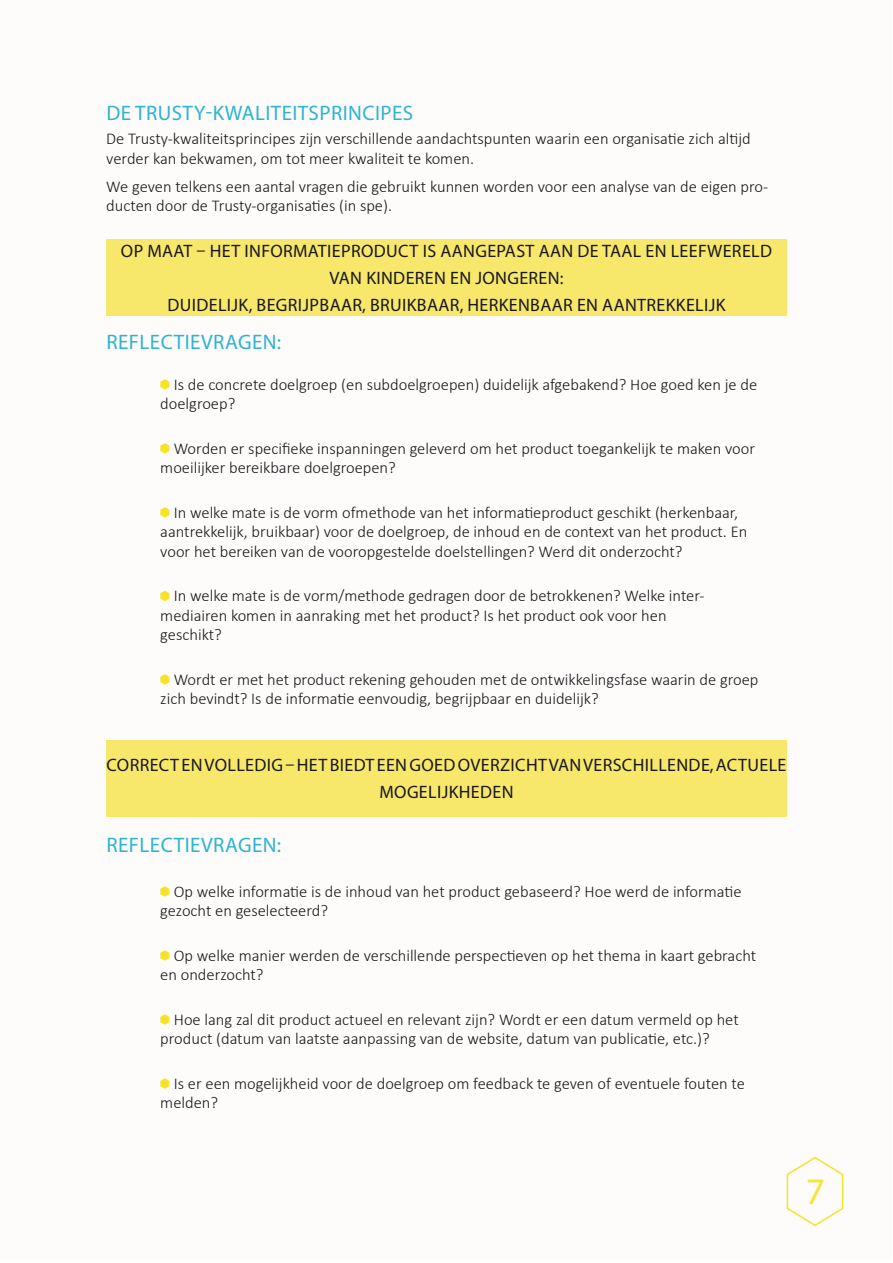
<style>
.page{position:relative;width:893px;height:1263px;background:#fff}
.page>*{position:absolute;margin:0;border:0;box-sizing:border-box;transform-origin:0 0}
.Blokje_tekst{font:37.5px "Myriad Pro";color:#f6e43b}
.TITEL_2{font:21px "Myriad Pro";letter-spacing:.02em;color:#2fb3d0}
.BODY{font:21px "Myriad Pro";letter-spacing:.02em;color:#2fb3d0}
.t1{font:18px/27px "Myriad Pro";letter-spacing:.02em;color:#1a171c;text-align:center}
.BODY-2{font:300 16.5px/19.5px "Calibri";color:#1a171c}
</style>
<div class="page">
<div style="left:1px;top:1px;width:891px;height:1261px;background:#fdfcfa"></div>
<div style="left:106px;top:239px;width:681px;height:76px;background:#f7e86b"></div>
<svg style="left:160px;top:379px;width:9px;height:11px"></svg>
<svg style="left:160px;top:443px;width:9px;height:11px"></svg>
<svg style="left:160px;top:507px;width:9px;height:11px"></svg>
<svg style="left:160px;top:591px;width:9px;height:10px"></svg>
<svg style="left:160px;top:674px;width:9px;height:11px"></svg>
<div style="left:106px;top:740px;width:681px;height:76px;background:#f7e86b"></div>
<svg style="left:160px;top:886px;width:9px;height:11px"></svg>
<svg style="left:160px;top:950px;width:9px;height:11px"></svg>
<svg style="left:160px;top:1014px;width:9px;height:11px"></svg>
<svg style="left:160px;top:1078px;width:9px;height:11px"></svg>
<svg style="left:786px;top:1156px;width:58px;height:71px"></svg>
<p class="TITEL_2" style="left:107px;top:100px;width:308px">DE TRUSTY-KWALITEITSPRINCIPES</p>
<p class="BODY-2" style="left:106px;top:129px;width:646px">De Trusty-kwaliteitsprincipes zijn verschillende aandachtspunten waarin een organisatie zich altijd verder kan bekwamen, om tot meer kwaliteit te komen.</p>
<p class="BODY-2" style="left:106px;top:176px;width:663px">We geven telkens een aantal vragen die gebruikt kunnen worden voor een analyse van de eigen pro&shy;ducten door de Trusty-organisaties (in spe).</p>
<p class="t1" style="left:121px;top:237px;width:653px">OP MAAT – HET INFORMATIEPRODUCT IS AANGEPAST AAN DE TAAL EN LEEFWERELD<br>VAN KINDEREN EN JONGEREN:<br>DUIDELIJK, BEGRIJPBAAR, BRUIKBAAR, HERKENBAAR EN AANTREKKELIJK</p>
<p class="TITEL_2" style="left:107px;top:329px;width:176px">REFLECTIEVRAGEN:</p>
<p class="BODY-2" style="left:160px;top:374px;width:598px;text-indent:14px">Is de concrete doelgroep (en subdoelgroepen) duidelijk afgebakend? Hoe goed ken je de doelgroep?</p>
<p class="BODY-2" style="left:160px;top:438px;width:596px;text-indent:14px">Worden er specifieke inspanningen geleverd om het product toegankelijk te maken voor moeilijker bereikbare doelgroepen?</p>
<p class="BODY-2" style="left:160px;top:502px;width:589px;text-indent:14px">In welke mate is de vorm ofmethode van het informatieproduct geschikt (herkenbaar, aantrekkelijk, bruikbaar) voor de doelgroep, de inhoud en de context van het product. En voor het bereiken van de vooropgestelde doelstellingen? Werd dit onderzocht?</p>
<p class="BODY-2" style="left:160px;top:586px;width:546px;text-indent:14px">In welke mate is de vorm/methode gedragen door de betrokkenen? Welke inter&shy;mediairen komen in aanraking met het product? Is het product ook voor hen geschikt?</p>
<p class="BODY-2" style="left:160px;top:669px;width:600px;text-indent:14px">Wordt er met het product rekening gehouden met de ontwikkelingsfase waarin de groep zich bevindt? Is de informatie eenvoudig, begrijpbaar en duidelijk?</p>
<p class="t1" style="left:106px;top:751px;width:681px">CORRECT EN VOLLEDIG – HET BIEDT EEN GOED OVERZICHT VAN VERSCHILLENDE, ACTUELE<br>MOGELIJKHEDEN</p>
<p class="BODY" style="left:107px;top:832px;width:176px">REFLECTIEVRAGEN:</p>
<p class="BODY-2" style="left:160px;top:881px;width:583px;text-indent:14px">Op welke informatie is de inhoud van het product gebaseerd? Hoe werd de informatie gezocht en geselecteerd?</p>
<p class="BODY-2" style="left:160px;top:945px;width:597px;text-indent:14px">Op welke manier werden de verschillende perspectieven op het thema in kaart gebracht en onderzocht?</p>
<p class="BODY-2" style="left:160px;top:1009px;width:580px;text-indent:14px">Hoe lang zal dit product actueel en relevant zijn? Wordt er een datum vermeld op het product (datum van laatste aanpassing van de website, datum van publicatie, etc.)?</p>
<p class="BODY-2" style="left:160px;top:1073px;width:586px;text-indent:14px">Is er een mogelijkheid voor de doelgroep om feedback te geven of eventuele fouten te melden?</p>
<p class="Blokje_tekst" style="left:806px;top:1168px;width:21px">7</p>
</div>
